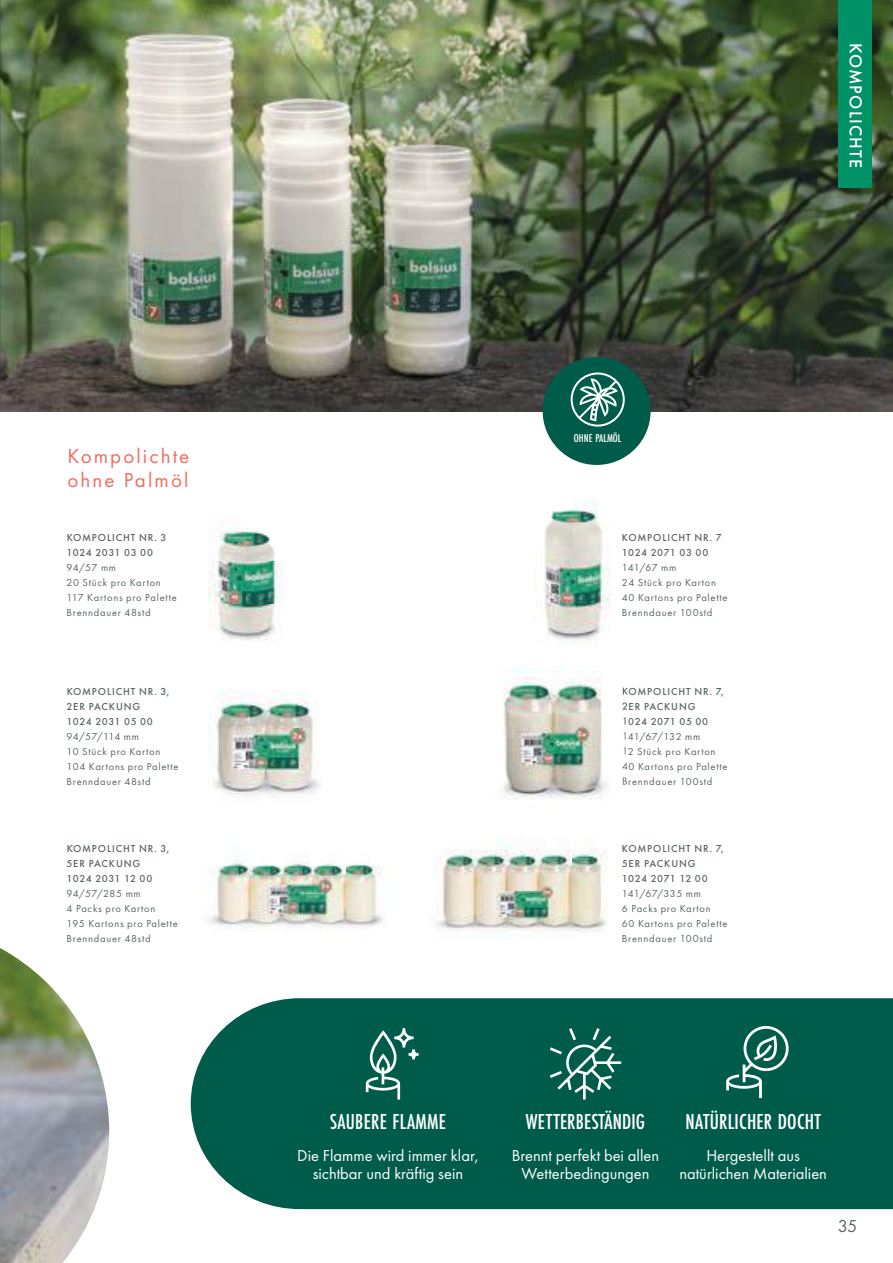
<style>
.page{position:relative;width:893px;height:1263px;background:#fff}
.page>*{position:absolute;margin:0;border:0;box-sizing:border-box;transform-origin:0 0}
.t1{font:500 22.5px "Futura PT Cond";letter-spacing:.01em;color:#fff}
.t2{font:21px/24px "Futura PT";letter-spacing:.1em;color:#f16d5e}
.t3{font:500 18px "Futura PT";letter-spacing:.06em;color:#fff}
.t4{font:18px "Futura PT";color:#586662}
.t5{font:16.5px/18px "Futura PT";color:#fff;text-align:center}
.t6{font:500 11.85px "Futura PT Cond";color:#fff}
.t7{font:10.5px/15px "Futura PT";letter-spacing:.07em;color:#586662}
.t8{font:500 10.5px/15px "Futura PT";letter-spacing:.075em;color:#586662}
</style>
<div class="page">
<img style="left:0;top:0;width:893px;height:411px">
<div style="left:839px;top:0;width:33px;height:187px;background:#009266"></div>
<img style="left:0;top:948px;width:109px;height:315px">
<div style="left:191px;top:998px;width:702px;height:211px;background:#005c4a"></div>
<svg style="left:550px;top:1028px;width:71px;height:71px;background:#2f7a6b"></svg>
<svg style="left:366px;top:1028px;width:48px;height:71px"></svg>
<svg style="left:409px;top:1049px;width:10px;height:10px"></svg>
<svg style="left:726px;top:1026px;width:63px;height:72px;background:#327c6e"></svg>
<div style="left:543px;top:357px;width:108px;height:108px;background:#005c4a;border-radius:50%"></div>
<svg style="left:571px;top:372px;width:54px;height:55px"></svg>
<img style="left:207px;top:860px;width:176px;height:70px">
<img style="left:436px;top:837px;width:172px;height:95px">
<img style="left:208px;top:528px;width:75px;height:112px">
<img style="left:210px;top:690px;width:110px;height:106px">
<img style="left:543px;top:502px;width:67px;height:143px">
<img style="left:503px;top:668px;width:120px;height:132px">
<svg style="left:623px;top:687px;width:4px;height:8px"></svg>
<svg style="left:622px;top:702px;width:5px;height:8px"></svg>
<svg style="left:623px;top:717px;width:3px;height:8px"></svg>
<svg style="left:622px;top:732px;width:5px;height:53px"></svg>
<h2 class="t2" style="left:67px;top:444px;width:123px">Kompolichte ohne Palmöl</h2>
<p class="t8" style="left:67px;top:530px;width:101px">KOMPOLICHT NR. 3<br>1024 2031 03 00</p>
<p class="t7" style="left:67px;top:560px;width:112px">94/57 mm<br>20 Stück pro Karton<br>117 Kartons pro Palette<br>Brenndauer 48std</p>
<p class="t8" style="left:67px;top:684px;width:104px">KOMPOLICHT NR. 3,<br>2ER PACKUNG<br>1024 2031 05 00</p>
<p class="t7" style="left:67px;top:728px;width:113px">94/57/114 mm<br>10 Stück pro Karton<br>104 Kartons pro Palette<br>Brenndauer 48std</p>
<p class="t8" style="left:67px;top:841px;width:104px">KOMPOLICHT NR. 3,<br>5ER PACKUNG<br>1024 2031 12 00</p>
<p class="t7" style="left:67px;top:886px;width:113px">94/57/285 mm<br>4 Packs pro Karton<br>195 Kartons pro Palette<br>Brenndauer 48std</p>
<h3 class="t3" style="left:867px;top:43px;width:126px;rotate:90deg">KOMPOLICHTE</h3>
<p class="t6" style="left:574px;top:432px;width:49px">OHNE PALMÖL</p>
<p class="t8" style="left:622px;top:530px;width:101px">KOMPOLICHT NR. 7<br>1024 2071 03 00</p>
<p class="t7" style="left:622px;top:560px;width:107px">141/67 mm<br>24 Stück pro Karton<br>40 Kartons pro Palette<br>Brenndauer 100std</p>
<p class="t8" style="left:622px;top:684px;width:103px">KOMPOLICHT NR. 7,<br>2ER PACKUNG<br>1024 2071 05 00</p>
<p class="t7" style="left:622px;top:729px;width:107px">141/67/132 mm<br>12 Stück pro Karton<br>40 Kartons pro Palette<br>Brenndauer 100std</p>
<p class="t8" style="left:622px;top:841px;width:103px">KOMPOLICHT NR. 7,<br>5ER PACKUNG<br>1024 2071 12 00</p>
<p class="t7" style="left:622px;top:886px;width:107px">141/67/335 mm<br>6 Packs pro Karton<br>60 Kartons pro Palette<br>Brenndauer 100std</p>
<h1 class="t1" style="left:330px;top:1108px;width:118px">SAUBERE FLAMME</h1>
<h1 class="t1" style="left:526px;top:1108px;width:121px">WETTERBESTÄNDIG</h1>
<h1 class="t1" style="left:685px;top:1108px;width:137px">NATÜRLICHER DOCHT</h1>
<h3 class="t5" style="left:297px;top:1146px;width:183px">Die Flamme wird immer klar, sichtbar und kräftig sein</h3>
<h3 class="t5" style="left:512px;top:1146px;width:149px">Brennt perfekt bei allen<br>Wetterbedingungen</h3>
<h3 class="t5" style="left:679px;top:1146px;width:149px">Hergestellt aus natürlichen Materialien</h3>
<h3 class="t4" style="left:838px;top:1215px;width:21px">35</h3>
</div>
